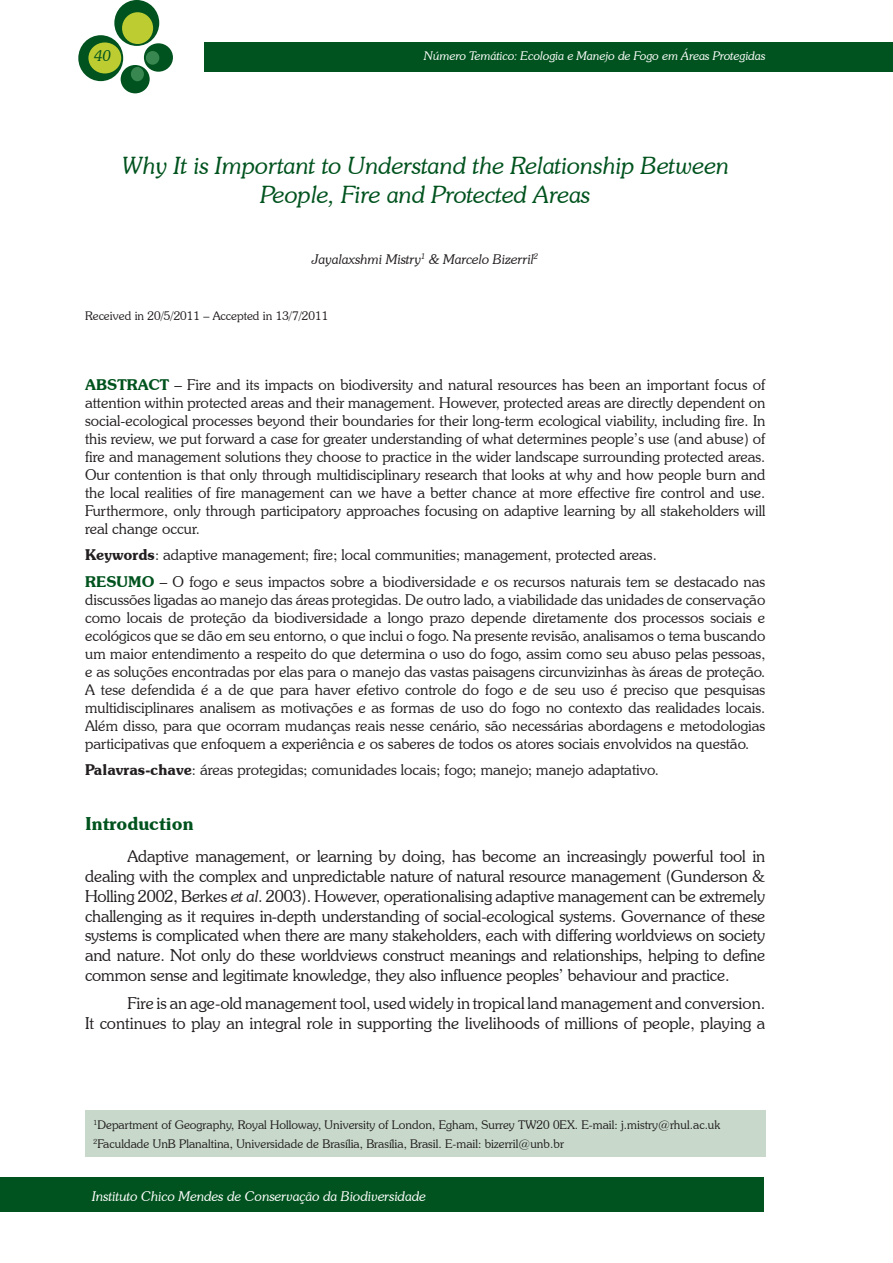
<style>
.page{position:relative;width:893px;height:1263px;background:#fff}
.page>*{position:absolute;margin:0;border:0;box-sizing:border-box;transform-origin:0 0}
.t1{font:italic 300 24px/28.8px "Souvenir IT Cby BT";color:#00531e;text-align:center}
.t2{font:600 18px "Souvenir IT Cby BT";color:#00531e}
.t3{font:300 16.5px/19.8px "Souvenir IT Cby BT";color:#231f20;text-align:justify}
.t4{font:300 15px/18px "Souvenir IT Cby BT";color:#231f20;text-align:justify}
.t5{font:italic 300 15px "Souvenir IT Cby BT";color:#00531e}
.t6{font:italic 300 13.5px "Souvenir IT Cby BT";color:#fff}
.t7{font:italic 300 13.5px "Souvenir IT Cby BT";color:#231f20}
.t8{font:300 12px/18.6px "Souvenir IT Cby BT";color:#231f20}
.t9{font:italic 300 12px "Souvenir IT Cby BT";color:#fff}
.s1{font-weight:600;color:#00531e}
.s2{font-weight:600}
.s3{font-style:italic}
</style>
<div class="page">
<div style="left:204px;top:43px;width:689px;height:29px;background:#00531e"></div>
<div style="left:114px;top:0;width:45px;height:46px;background:#00531e;border-radius:50%"></div>
<div style="left:78px;top:35px;width:45px;height:46px;background:#00531e;border-radius:50%"></div>
<div style="left:144px;top:43px;width:29px;height:29px;background:#00531e;border-radius:50%"></div>
<div style="left:121px;top:65px;width:29px;height:28px;background:#00531e;border-radius:50%"></div>
<div style="left:122px;top:12px;width:31px;height:32px;background:#bdcd31;border-radius:50%"></div>
<div style="left:88px;top:42px;width:33px;height:31px;background:#bdcd31;border-radius:50%"></div>
<div style="left:146px;top:51px;width:13px;height:14px;background:#388750;border-radius:50%"></div>
<div style="left:131px;top:67px;width:13px;height:14px;background:#388750;border-radius:50%"></div>
<div style="left:0;top:1178px;width:764px;height:34px;background:#00531e"></div>
<div style="left:85px;top:1110px;width:680px;height:47px;background:#c8d9cb"></div>
<p class="t5" style="left:95px;top:46px;width:18px">40</p>
<p class="t9" style="left:424px;top:49px;width:343px">Número Temático: Ecologia e Manejo de Fogo em Áreas Protegidas</p>
<h1 class="t1" style="left:121px;top:151px;width:609px">Why It is Important to Understand the Relationship Between<br>People, Fire and Protected Areas</h1>
<p class="t7" style="left:312px;top:251px;width:227px">Jayalaxshmi Mistry<sup>1</sup> &amp; Marcelo Bizerril<sup>2</sup></p>
<p class="t8" style="left:85px;top:306px;width:245px">Received in 20/5/2011 – Accepted in 13/7/2011</p>
<p class="t4" style="left:85px;top:375px;width:682px"><span class="s1">Abstract</span> – Fire and its impacts on biodiversity and natural resources has been an important focus of attention within protected areas and their management. However, protected areas are directly dependent on social-ecological processes beyond their boundaries for their long-term ecological viability, including fire. In this review, we put forward a case for greater understanding of what determines people’s use (and abuse) of fire and management solutions they choose to practice in the wider landscape surrounding protected areas.<br>Our contention is that only through multidisciplinary research that looks at why and how people burn and the local realities of fire management can we have a better chance at more effective fire control and use.<br>Furthermore, only through participatory approaches focusing on adaptive learning by all stakeholders will real change occur.</p>
<p class="t4" style="left:85px;top:542px;width:682px;line-height:26.5px"><span class="s2">Keywords</span>: adaptive management; fire; local communities; management, protected areas.<br><span class="s1">Resumo</span> – O fogo e seus impactos sobre a biodiversidade e os recursos naturais tem se destacado nas</p>
<p class="t4" style="left:85px;top:590px;width:682px">discussões ligadas ao manejo das áreas protegidas. De outro lado, a viabilidade das unidades de conservação como locais de proteção da biodiversidade a longo prazo depende diretamente dos processos sociais e ecológicos que se dão em seu entorno, o que inclui o fogo. Na presente revisão, analisamos o tema buscando um maior entendimento a respeito do que determina o uso do fogo, assim como seu abuso pelas pessoas, e as soluções encontradas por elas para o manejo das vastas paisagens circunvizinhas às áreas de proteção.<br>A tese defendida é a de que para haver efetivo controle do fogo e de seu uso é preciso que pesquisas multidisciplinares analisem as motivações e as formas de uso do fogo no contexto das realidades locais.<br>Além disso, para que ocorram mudanças reais nesse cenário, são necessárias abordagens e metodologias participativas que enfoquem a experiência e os saberes de todos os atores sociais envolvidos na questão.</p>
<p class="t4" style="left:85px;top:761px;width:575px"><span class="s2">Palavras-chave</span>: áreas protegidas; comunidades locais; fogo; manejo; manejo adaptativo.</p>
<p class="t2" style="left:85px;top:812px;width:110px">Introduction</p>
<p class="t3" style="left:85px;top:846px;width:682px;text-indent:43px">Adaptive management, or learning by doing, has become an increasingly powerful tool in dealing with the complex and unpredictable nature of natural resource management (Gunderson &amp; Holling 2002, Berkes <span class="s3">et al</span>. 2003). However, operationalising adaptive management can be extremely challenging as it requires in-depth understanding of social-ecological systems. Governance of these systems is complicated when there are many stakeholders, each with differing worldviews on society and nature. Not only do these worldviews construct meanings and relationships, helping to define common sense and legitimate knowledge, they also influence peoples’ behaviour and practice.</p>
<p class="t3" style="left:85px;top:993px;width:682px;text-align:right">Fire is an age-old management tool, used widely in tropical land management and conversion.<br>It continues to play an integral role in supporting the livelihoods of millions of people, playing a</p>
<p class="t8" style="left:94px;top:1115px;width:628px"><sup>1</sup>Department of Geography, Royal Holloway, University of London, Egham, Surrey TW20 0EX. E-mail: j.mistry@rhul.ac.uk<br><sup>2</sup>Faculdade UnB Planaltina, Universidade de Brasília, Brasília, Brasil. E-mail: bizerril@unb.br</p>
<p class="t6" style="left:92px;top:1188px;width:335px">Instituto Chico Mendes de Conservação da Biodiversidade</p>
</div>
